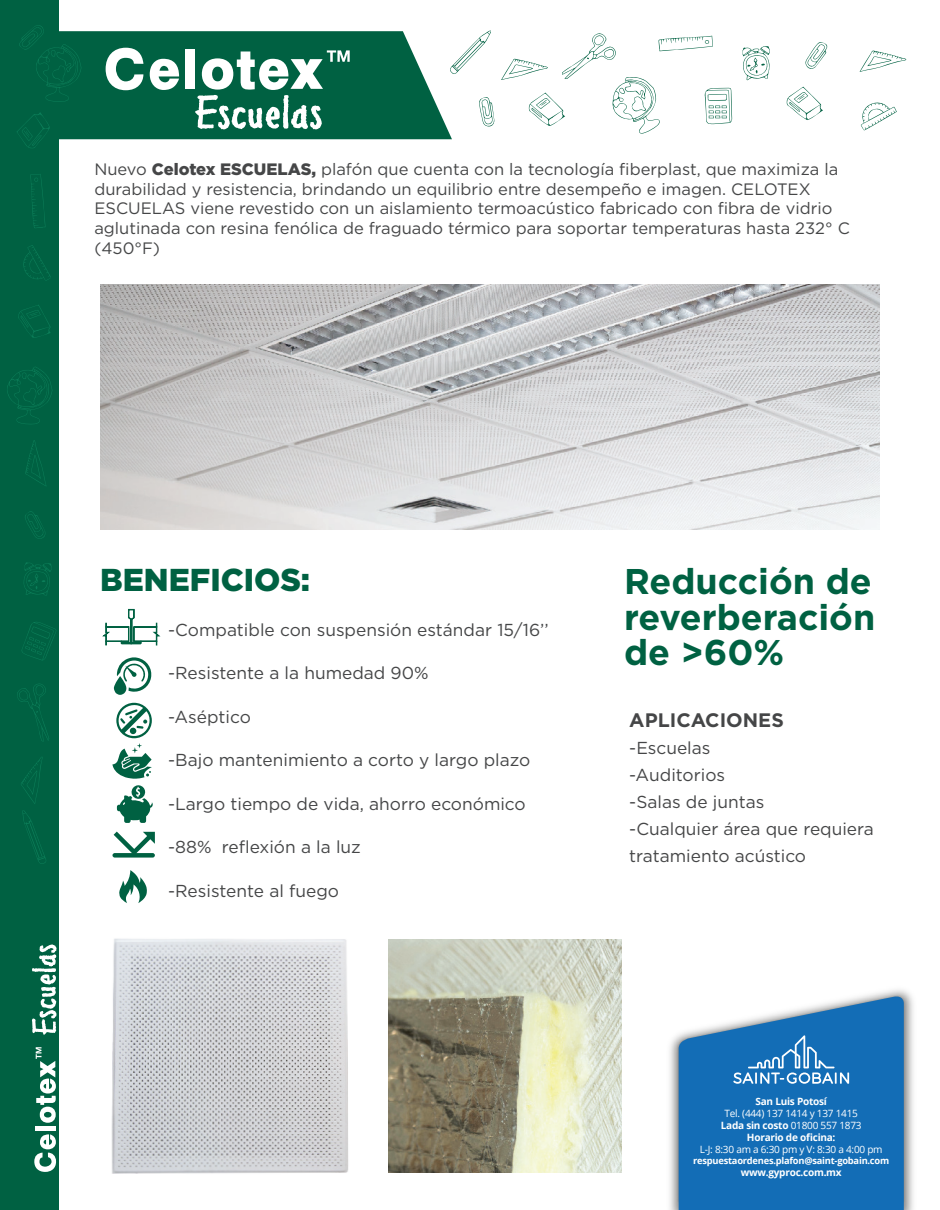
<style>
.page{position:relative;width:940px;height:1210px;background:#fff}
.page>*{position:absolute;margin:0;border:0;box-sizing:border-box;transform-origin:0 0}
.t1{font:700 35.7px/35.2px "Gotham";color:#006142;text-align:justify}
.t2{font:900 31.65px "Gotham";color:#006142}
.t3{font:700 19.5px "Gotham";color:#454647}
.t4{font:17.25px/27px "Gotham";color:#454647}
.t5{font:16.5px/19.8px "Gotham";color:#454647}
.t6{font:10.05px/12px "Open Sans";letter-spacing:-.025em;color:#fff;text-align:center}
.t7{font:700 10.05px "Open Sans";letter-spacing:-.025em;color:#fff}
.t8{font:700 9.3px "Open Sans";letter-spacing:-.025em;color:#fff}
.s1{font-weight:900}
.s2{font-weight:700}
</style>
<div class="page">
<div style="left:0;top:0;width:59px;height:1209px;background:#006142"></div>
<svg style="left:114px;top:657px;width:38px;height:37px"></svg>
<svg style="left:112px;top:702px;width:40px;height:76px"></svg>
<svg style="left:102px;top:608px;width:59px;height:37px"></svg>
<svg style="left:112px;top:785px;width:43px;height:73px"></svg>
<svg style="left:119px;top:870px;width:28px;height:33px"></svg>
<img style="left:669px;top:989px;width:245px;height:220px">
<svg style="left:678px;top:994px;width:225px;height:215px;fill:#136db6"></svg>
<svg style="left:733px;top:1035px;width:115px;height:48px"></svg>
<img style="left:35px;top:938px;width:388px;height:236px">
<img style="left:389px;top:939px;width:232px;height:232px">
<svg style="left:479px;top:97px;width:15px;height:30px"></svg>
<svg style="left:805px;top:42px;width:22px;height:27px"></svg>
<svg style="left:452px;top:31px;width:39px;height:43px"></svg>
<svg style="left:859px;top:50px;width:47px;height:22px"></svg>
<svg style="left:742px;top:46px;width:28px;height:34px"></svg>
<svg style="left:501px;top:33px;width:231px;height:101px"></svg>
<svg style="left:786px;top:87px;width:36px;height:33px"></svg>
<svg style="left:860px;top:102px;width:36px;height:28px"></svg>
<svg style="left:59px;top:31px;width:393px;height:108px;fill:#006142"></svg>
<svg style="left:25px;top:511px;width:21px;height:28px"></svg>
<svg style="left:7px;top:367px;width:45px;height:57px"></svg>
<svg style="left:19px;top:25px;width:62px;height:77px"></svg>
<svg style="left:17px;top:683px;width:32px;height:58px"></svg>
<svg style="left:21px;top:622px;width:35px;height:38px"></svg>
<svg style="left:21px;top:757px;width:25px;height:107px"></svg>
<svg style="left:25px;top:440px;width:21px;height:46px"></svg>
<svg style="left:30px;top:174px;width:16px;height:54px"></svg>
<svg style="left:23px;top:562px;width:29px;height:34px"></svg>
<svg style="left:17px;top:112px;width:33px;height:36px"></svg>
<svg style="left:18px;top:305px;width:33px;height:33px"></svg>
<svg style="left:23px;top:245px;width:28px;height:36px"></svg>
<svg style="left:106px;top:48px;width:37px;height:42px"></svg>
<svg style="left:150px;top:58px;width:29px;height:32px"></svg>
<div style="left:185px;top:49px;width:10px;height:40px;background:#fff"></div>
<svg style="left:195px;top:50px;width:154px;height:79px"></svg>
<svg style="left:34px;top:1134px;width:22px;height:37px"></svg>
<hr style="left:35px;top:1126px;width:21px;height:4px;background:#fff">
<svg style="left:36px;top:1047px;width:20px;height:75px"></svg>
<svg style="left:32px;top:944px;width:25px;height:90px"></svg>
<img style="left:100px;top:285px;width:779px;height:244px">
<p class="t5" style="left:94px;top:159px;width:756px">Nuevo <span class="s1">Celotex ESCUELAS,</span> plafón que cuenta con la tecnología fiberplast, que maximiza la durabilidad y resistencia, brindando un equilibrio entre desempeño e imagen. CELOTEX ESCUELAS viene revestido con un aislamiento termoacústico fabricado con fibra de vidrio aglutinada con resina fenólica de fraguado térmico para soportar temperaturas hasta 232° C (450°F)</p>
<h2 class="t2" style="left:100px;top:558px;width:211px">BENEFICIOS:</h2>
<p class="t4" style="left:168px;top:615px;width:382px">-Compatible con suspensión estándar 15/16’’</p>
<p class="t4" style="left:168px;top:659px;width:262px">-Resistente a la humedad 90%</p>
<p class="t4" style="left:168px;top:702px;width:84px">-Aséptico</p>
<p class="t4" style="left:168px;top:746px;width:363px">-Bajo mantenimiento a corto y largo plazo</p>
<p class="t4" style="left:168px;top:789px;width:359px">-Largo tiempo de vida, ahorro económico</p>
<p class="t4" style="left:168px;top:833px;width:194px">-88% reflexión a la luz</p>
<p class="t4" style="left:168px;top:876px;width:172px">-Resistente al fuego</p>
<h1 class="t1" style="left:624px;top:564px;width:252px">Reducción de reverberación de &gt;60%</h1>
<p class="t3" style="left:629px;top:707px;width:156px">APLICACIONES</p>
<p class="t4" style="left:629px;top:734px;width:246px">-Escuelas<br>-Auditorios<br>-Salas de juntas<br>-Cualquier área que requiera tratamiento acústico</p>
<p class="t7" style="left:755px;top:1094px;width:73px">San Luis Potosí</p>
<p class="t6" style="left:720px;top:1106px;width:142px">Tel. (444) 137 1414 y 137 1415<br><span class="s2">Lada sin costo</span> 01800 557 1873<br><span class="s2">Horario de oficina:</span></p>
<p class="t6" style="left:699px;top:1143px;width:184px">L-J: 8:30 am a 6:30 pm y V: 8:30 a 4:00 pm</p>
<p class="t8" style="left:693px;top:1154px;width:197px">respuestaordenes.plafon@saint-gobain.com</p>
<p class="t7" style="left:740px;top:1165px;width:102px">www.gyproc.com.mx</p>
</div>
